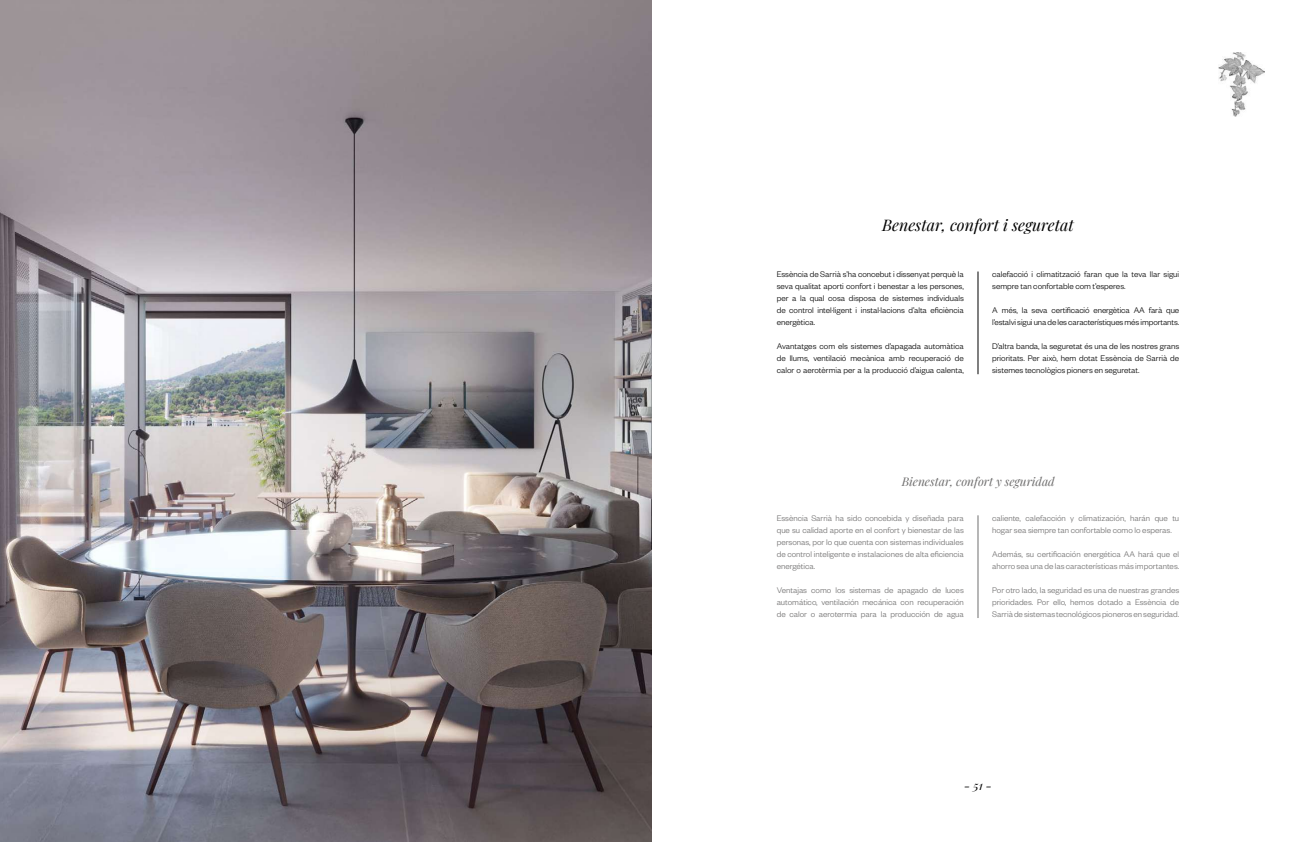
<style>
.page{position:relative;width:1304px;height:842px;background:#fff}
.page>*{position:absolute;margin:0;border:0;box-sizing:border-box;transform-origin:0 0}
.t1{font:italic 16px "Playfair Display";color:#000}
.t2{font:italic 12px "Playfair Display";color:#706f6f}
.t3{font:italic 12px "Playfair Display";color:#000}
.t4{font:300 9px/12px "Founders Grotesk";color:#000;text-align:justify}
.t5{font:300 9px/12px "Founders Grotesk";color:#706f6f;text-align:justify}
</style>
<div class="page">
<img style="left:0;top:0;width:652px;height:842px">
<hr style="left:978px;top:271px;width:1px;height:103px;background:#000">
<hr style="left:978px;top:515px;width:1px;height:103px;background:#706f6f">
<img style="left:1218px;top:52px;width:46px;height:65px">
<h1 class="t1" style="left:882px;top:212px;width:193px">Benestar, confort i seguretat</h1>
<p class="t4" style="left:777px;top:268px;width:189px">Essència de Sarrià s’ha concebut i dissenyat perquè la seva qualitat aporti confort i benestar a les persones, per a la qual cosa disposa de sistemes individuals de control intel·ligent i instal·lacions d’alta eficiència energètica.</p>
<p class="t4" style="left:777px;top:340px;width:189px">Avantatges com els sistemes d’apagada automàtica de llums, ventilació mecànica amb recuperació de calor o aerotèrmia per a la producció d’aigua calenta,</p>
<p class="t4" style="left:992px;top:268px;width:189px">calefacció i climatització faran que la teva llar sigui sempre tan confortable com t’esperes.</p>
<p class="t4" style="left:992px;top:304px;width:189px">A més, la seva certificació energètica AA farà que l’estalvi sigui una de les característiques més importants.</p>
<p class="t4" style="left:992px;top:340px;width:189px">D’altra banda, la seguretat és una de les nostres grans prioritats. Per això, hem dotat Essència de Sarrià de sistemes tecnològics pioners en seguretat.</p>
<h2 class="t2" style="left:902px;top:472px;width:155px">Bienestar, confort y seguridad</h2>
<p class="t5" style="left:777px;top:512px;width:189px">Essència Sarrià ha sido concebida y diseñada para que su calidad aporte en el confort y bienestar de las personas, por lo que cuenta con sistemas individuales de control inteligente e instalaciones de alta eficiencia energética.</p>
<p class="t5" style="left:777px;top:584px;width:189px">Ventajas como los sistemas de apagado de luces automático, ventilación mecánica con recuperación de calor o aerotermia para la producción de agua</p>
<p class="t5" style="left:992px;top:512px;width:189px">caliente, calefacción y climatización, harán que tu hogar sea siempre tan confortable como lo esperas.</p>
<p class="t5" style="left:992px;top:548px;width:189px">Además, su certificación energética AA hará que el ahorro sea una de las características más importantes.</p>
<p class="t5" style="left:992px;top:584px;width:189px">Por otro lado, la seguridad es una de nuestras grandes prioridades. Por ello, hemos dotado a Essència de Sarrià de sistemas tecnológicos pioneros en seguridad.</p>
<h2 class="t3" style="left:964px;top:776px;width:29px">- 51 -</h2>
</div>
